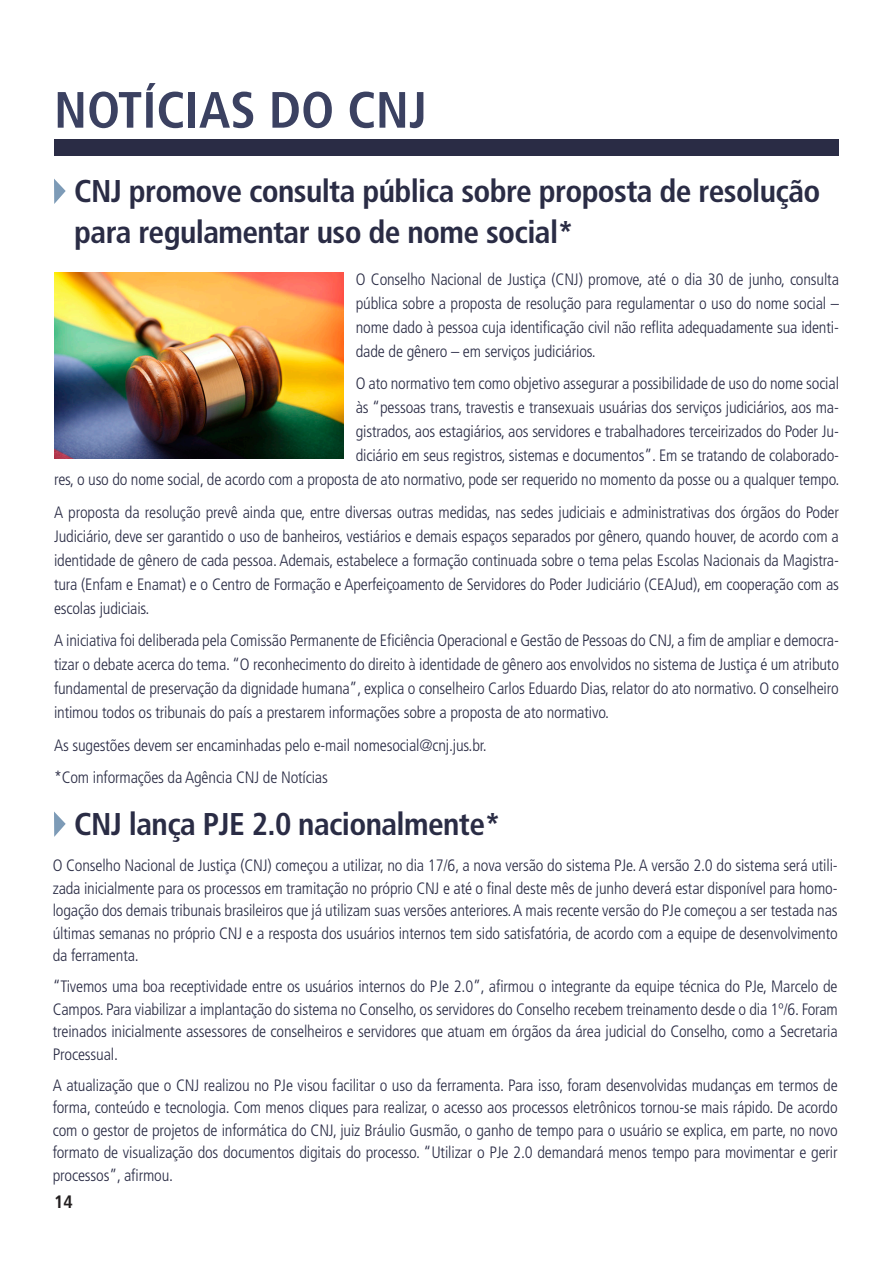
<style>
.page{position:relative;width:893px;height:1263px;background:#fff}
.page>*{position:absolute;margin:0;border:0;box-sizing:border-box;transform-origin:0 0}
.t1{font:condensed 51px "Frutiger 67 Bold";color:#3b4161}
.t2{font:condensed 31.5px/40.5px "Frutiger 67 Bold";letter-spacing:-.02em;color:#2a2c45}
.t3{font:condensed 18px "Frutiger 67 Bold";color:#231f20}
.texto_padrão{font:condensed 16.5px/24px "Frutiger 47 Light";letter-spacing:-.01em;color:#2a2c45;text-align:justify}
</style>
<div class="page">
<div style="left:54px;top:139px;width:785px;height:17px;background:#2a2c45"></div>
<svg style="left:54px;top:179px;width:12px;height:25px"></svg>
<svg style="left:54px;top:811px;width:12px;height:26px"></svg>
<img style="left:54px;top:272px;width:289px;height:186px">
<p class="t1" style="left:54px;top:80px;width:374px">NOTÍCIAS DO CNJ</p>
<p class="t2" style="left:74px;top:171px;width:748px">CNJ promove consulta pública sobre proposta de resolução para regulamentar uso de nome social*</p>
<p class="texto_padrão" style="left:356px;top:267px;width:485px">O Conselho Nacional de Justiça (CNJ) promove, até o dia 30 de junho, consulta pública sobre a proposta de resolução para regulamentar o uso do nome social – nome dado à pessoa cuja identificação civil não reflita adequadamente sua identi&shy;dade de gênero – em serviços judiciários.</p>
<p class="texto_padrão" style="left:54px;top:372px;width:787px;text-align:right">O ato normativo tem como objetivo assegurar a possibilidade de uso do nome social<br>às “pessoas trans, travestis e transexuais usuárias dos serviços judiciários, aos ma-<br>gistrados, aos estagiários, aos servidores e trabalhadores terceirizados do Poder Ju-<br>diciário em seus registros, sistemas e documentos”. Em se tratando de colaborado-<br>res, o uso do nome social, de acordo com a proposta de ato normativo, pode ser requerido no momento da posse ou a qualquer tempo.</p>
<p class="texto_padrão" style="left:54px;top:500px;width:786px">A proposta da resolução prevê ainda que, entre diversas outras medidas, nas sedes judiciais e administrativas dos órgãos do Poder Judiciário, deve ser garantido o uso de banheiros, vestiários e demais espaços separados por gênero, quando houver, de acordo com a identidade de gênero de cada pessoa. Ademais, estabelece a formação continuada sobre o tema pelas Escolas Nacionais da Magistra&shy;tura (Enfam e Enamat) e o Centro de Formação e Aperfeiçoamento de Servidores do Poder Judiciário (CEAJud), em cooperação com as escolas judiciais.</p>
<p class="texto_padrão" style="left:54px;top:629px;width:786px">A iniciativa foi deliberada pela Comissão Permanente de Eficiência Operacional e Gestão de Pessoas do CNJ, a fim de ampliar e democra&shy;tizar o debate acerca do tema. “O reconhecimento do direito à identidade de gênero aos envolvidos no sistema de Justiça é um atributo fundamental de preservação da dignidade humana”, explica o conselheiro Carlos Eduardo Dias, relator do ato normativo. O conselheiro intimou todos os tribunais do país a prestarem informações sobre a proposta de ato normativo.</p>
<p class="texto_padrão" style="left:54px;top:733px;width:434px">As sugestões devem ser encaminhadas pelo e-mail nomesocial@cnj.jus.br.</p>
<p class="texto_padrão" style="left:54px;top:766px;width:275px">*Com informações da Agência CNJ de Notícias</p>
<p class="t2" style="left:74px;top:804px;width:428px">CNJ lança PJE 2.0 nacionalmente*</p>
<p class="texto_padrão" style="left:53px;top:854px;width:786px;line-height:22.5px">O Conselho Nacional de Justiça (CNJ) começou a utilizar, no dia 17/6, a nova versão do sistema PJe. A versão 2.0 do sistema será utili&shy;zada inicialmente para os processos em tramitação no próprio CNJ e até o final deste mês de junho deverá estar disponível para homo&shy;logação dos demais tribunais brasileiros que já utilizam suas versões anteriores. A mais recente versão do PJe começou a ser testada nas últimas semanas no próprio CNJ e a resposta dos usuários internos tem sido satisfatória, de acordo com a equipe de desenvolvimento da ferramenta.</p>
<p class="texto_padrão" style="left:53px;top:975px;width:787px;line-height:22.5px">“Tivemos uma boa receptividade entre os usuários internos do PJe 2.0”, afirmou o integrante da equipe técnica do PJe, Marcelo de Campos. Para viabilizar a implantação do sistema no Conselho, os servidores do Conselho recebem treinamento desde o dia 1º/6. Foram treinados inicialmente assessores de conselheiros e servidores que atuam em órgãos da área judicial do Conselho, como a Secretaria Processual.</p>
<p class="texto_padrão" style="left:53px;top:1074px;width:787px;line-height:22.5px">A atualização que o CNJ realizou no PJe visou facilitar o uso da ferramenta. Para isso, foram desenvolvidas mudanças em termos de forma, conteúdo e tecnologia. Com menos cliques para realizar, o acesso aos processos eletrônicos tornou-se mais rápido. De acordo com o gestor de projetos de informática do CNJ, juiz Bráulio Gusmão, o ganho de tempo para o usuário se explica, em parte, no novo formato de visualização dos documentos digitais do processo. “Utilizar o PJe 2.0 demandará menos tempo para movimentar e gerir processos”, afirmou.</p>
<p class="t3" style="left:54px;top:1191px;width:20px">14</p>
</div>
